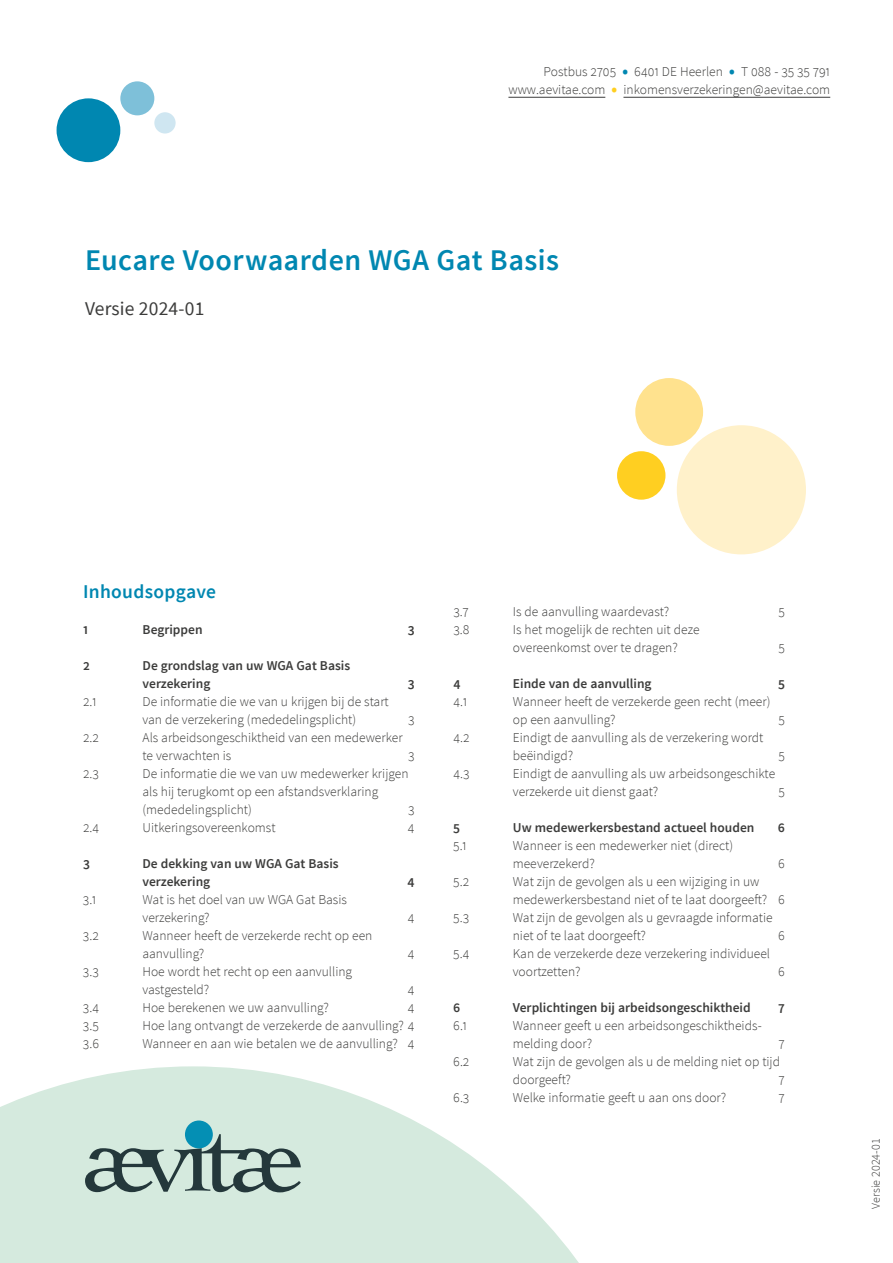
<style>
.page{position:relative;width:893px;height:1263px;background:#fff}
.page>*{position:absolute;margin:0;border:0;box-sizing:border-box;transform-origin:0 0}
.t1{font:600 30px "Source Sans Pro";letter-spacing:.015em;color:#0087b1}
.t2{font:19.5px "Source Sans Pro";letter-spacing:.01em;color:#3c3c3b}
.t3{font:600 19.5px "Source Sans Pro";letter-spacing:.015em;color:#0087b1}
.t4{font:300 13.5px/18px "Source Sans Pro";color:#3c3c3b}
.t5{font:600 13.5px/18px "Source Sans Pro";color:#3c3c3b}
.t6{font:300 12px "Source Sans Pro";letter-spacing:.01em;color:#3c3c3b}
.s1{font-size:22.5px;color:#0087b1}
.s2{font-size:22.5px;color:#ffcf21}
</style>
<div class="page">
<div style="left:57px;top:98px;width:63px;height:64px;background:#0087b1;border-radius:50%"></div>
<svg style="left:0;top:1066px;width:579px;height:197px;fill:#d5eade"></svg>
<div style="left:120px;top:81px;width:34px;height:34px;background:#7ec0d9;border-radius:50%"></div>
<div style="left:617px;top:451px;width:48px;height:49px;background:#ffcf21;border-radius:50%"></div>
<div style="left:635px;top:378px;width:68px;height:68px;background:#ffe28e;border-radius:50%"></div>
<div style="left:677px;top:425px;width:129px;height:129px;background:#fff1ca;border-radius:50%"></div>
<div style="left:154px;top:112px;width:22px;height:22px;background:#cfe6f1;border-radius:50%"></div>
<hr style="left:508px;top:97px;width:97px;height:1px;background:#3c3c3b">
<hr style="left:623px;top:97px;width:207px;height:1px;background:#3c3c3b">
<div style="left:185px;top:1120px;width:28px;height:28px;background:#048fb4;border-radius:50%"></div>
<svg style="left:85px;top:1134px;width:216px;height:58px;background:#97afa9"></svg>
<p class="t4" style="left:508px;top:63px;width:323px;text-align:right">Postbus 2705 <span class="s1">•</span> 6401 DE Heerlen <span class="s1">•</span> T 088 - 35 35 791 www.aevitae.com <span class="s2">•</span> inkomensverzekeringen@aevitae.com</p>
<h1 class="t1" style="left:85px;top:241px;width:475px">Eucare Voorwaarden WGA Gat Basis</h1>
<h2 class="t2" style="left:85px;top:296px;width:121px">Versie 2024-01</h2>
<h2 class="t3" style="left:83px;top:579px;width:134px">Inhoudsopgave</h2>
<p class="t5" style="left:83px;top:621px;width:7px">1</p>
<p class="t5" style="left:143px;top:621px;width:61px">Begrippen</p>
<p class="t5" style="left:408px;top:621px;width:8px">3</p>
<p class="t5" style="left:83px;top:657px;width:8px">2</p>
<p class="t5" style="left:143px;top:657px;width:209px">De grondslag van uw WGA Gat Basis verzekering</p>
<p class="t5" style="left:408px;top:675px;width:8px">3</p>
<p class="t4" style="left:83px;top:693px;width:15px">2.1</p>
<p class="t4" style="left:143px;top:693px;width:248px">De informatie die we van u krijgen bij de start van de verzekering (mededelingsplicht)</p>
<p class="t4" style="left:408px;top:711px;width:8px">3</p>
<p class="t4" style="left:83px;top:729px;width:18px">2.2</p>
<p class="t4" style="left:143px;top:729px;width:262px">Als arbeidsongeschiktheid van een medewerker te verwachten is</p>
<p class="t4" style="left:408px;top:747px;width:8px">3</p>
<p class="t4" style="left:83px;top:765px;width:17px">2.3</p>
<p class="t4" style="left:143px;top:765px;width:268px">De informatie die we van uw medewerker krijgen als hij terugkomt op een afstandsverklaring (mededelingsplicht)</p>
<p class="t4" style="left:408px;top:801px;width:8px">3</p>
<p class="t4" style="left:83px;top:819px;width:18px">2.4</p>
<p class="t4" style="left:143px;top:819px;width:135px">Uitkeringsovereenkomst</p>
<p class="t4" style="left:408px;top:819px;width:8px">4</p>
<p class="t5" style="left:83px;top:855px;width:8px">3</p>
<p class="t5" style="left:142px;top:855px;width:198px">De dekking van uw WGA Gat Basis verzekering</p>
<p class="t5" style="left:407px;top:873px;width:9px">4</p>
<p class="t4" style="left:83px;top:891px;width:15px">3.1</p>
<p class="t4" style="left:142px;top:891px;width:206px">Wat is het doel van uw WGA Gat Basis verzekering?</p>
<p class="t4" style="left:83px;top:927px;width:17px">3.2</p>
<p class="t4" style="left:142px;top:927px;width:231px">Wanneer heeft de verzekerde recht op een aanvulling?</p>
<p class="t4" style="left:83px;top:963px;width:17px">3.3</p>
<p class="t4" style="left:142px;top:963px;width:211px">Hoe wordt het recht op een aanvulling vastgesteld?</p>
<p class="t4" style="left:408px;top:909px;width:8px">4</p>
<p class="t4" style="left:408px;top:945px;width:8px">4</p>
<p class="t4" style="left:408px;top:981px;width:8px">4</p>
<p class="t4" style="left:83px;top:999px;width:18px">3.4</p>
<p class="t4" style="left:142px;top:999px;width:188px">Hoe berekenen we uw aanvulling?</p>
<p class="t4" style="left:408px;top:999px;width:8px">4</p>
<p class="t4" style="left:83px;top:1017px;width:17px">3.5</p>
<p class="t4" style="left:142px;top:1017px;width:274px">Hoe lang ontvangt de verzekerde de aanvulling? 4</p>
<p class="t4" style="left:83px;top:1035px;width:18px">3.6</p>
<p class="t4" style="left:142px;top:1035px;width:274px">Wanneer en aan wie betalen we de aanvulling? 4</p>
<p class="t4" style="left:453px;top:603px;width:17px">3.7</p>
<p class="t4" style="left:513px;top:603px;width:158px">Is de aanvulling waardevast?</p>
<p class="t4" style="left:779px;top:603px;width:8px">5</p>
<p class="t4" style="left:453px;top:621px;width:18px">3.8</p>
<p class="t4" style="left:513px;top:621px;width:188px">Is het mogelijk de rechten uit deze overeenkomst over te dragen?</p>
<p class="t4" style="left:779px;top:639px;width:8px">5</p>
<p class="t5" style="left:453px;top:675px;width:9px">4</p>
<p class="t5" style="left:513px;top:675px;width:140px">Einde van de aanvulling</p>
<p class="t5" style="left:778px;top:675px;width:8px">5</p>
<p class="t4" style="left:453px;top:693px;width:15px">4.1</p>
<p class="t4" style="left:513px;top:693px;width:259px">Wanneer heeft de verzekerde geen recht (meer) op een aanvulling?</p>
<p class="t4" style="left:778px;top:711px;width:8px">5</p>
<p class="t4" style="left:453px;top:729px;width:18px">4.2</p>
<p class="t4" style="left:513px;top:729px;width:252px">Eindigt de aanvulling als de verzekering wordt beëindigd?</p>
<p class="t4" style="left:778px;top:747px;width:8px">5</p>
<p class="t4" style="left:453px;top:765px;width:18px">4.3</p>
<p class="t4" style="left:513px;top:765px;width:264px">Eindigt de aanvulling als uw arbeidsongeschikte verzekerde uit dienst gaat?</p>
<p class="t4" style="left:778px;top:783px;width:8px">5</p>
<p class="t5" style="left:453px;top:819px;width:8px">5</p>
<p class="t5" style="left:513px;top:819px;width:243px">Uw medewerkersbestand actueel houden</p>
<p class="t5" style="left:778px;top:819px;width:9px">6</p>
<p class="t4" style="left:453px;top:837px;width:15px">5.1</p>
<p class="t4" style="left:513px;top:837px;width:222px">Wanneer is een medewerker niet (direct) meeverzekerd?</p>
<p class="t4" style="left:778px;top:855px;width:8px">6</p>
<p class="t4" style="left:453px;top:873px;width:17px">5.2</p>
<p class="t4" style="left:513px;top:873px;width:274px">Wat zijn de gevolgen als u een wijziging in uw medewerkersbestand niet of te laat doorgeeft? 6</p>
<p class="t4" style="left:453px;top:909px;width:17px">5.3</p>
<p class="t4" style="left:513px;top:909px;width:261px">Wat zijn de gevolgen als u gevraagde informatie niet of te laat doorgeeft?</p>
<p class="t4" style="left:778px;top:927px;width:8px">6</p>
<p class="t4" style="left:453px;top:945px;width:18px">5.4</p>
<p class="t4" style="left:513px;top:945px;width:259px">Kan de verzekerde deze verzekering individueel voortzetten?</p>
<p class="t4" style="left:778px;top:963px;width:8px">6</p>
<p class="t5" style="left:453px;top:999px;width:9px">6</p>
<p class="t5" style="left:513px;top:999px;width:239px">Verplichtingen bij arbeidsongeschiktheid</p>
<p class="t5" style="left:778px;top:999px;width:8px">7</p>
<p class="t4" style="left:453px;top:1017px;width:15px">6.1</p>
<p class="t4" style="left:513px;top:1017px;width:250px">Wanneer geeft u een arbeidsongeschiktheids&shy;melding door?</p>
<p class="t4" style="left:778px;top:1035px;width:8px">7</p>
<p class="t4" style="left:453px;top:1053px;width:18px">6.2</p>
<p class="t4" style="left:513px;top:1053px;width:269px">Wat zijn de gevolgen als u de melding niet op tijd doorgeeft?</p>
<p class="t4" style="left:778px;top:1071px;width:8px">7</p>
<p class="t4" style="left:453px;top:1089px;width:18px">6.3</p>
<p class="t4" style="left:513px;top:1089px;width:215px">Welke informatie geeft u aan ons door?</p>
<p class="t4" style="left:778px;top:1089px;width:8px">7</p>
<p class="t6" style="left:868px;top:1209px;width:72px;rotate:-90deg">Versie 2024-01</p>
</div>
